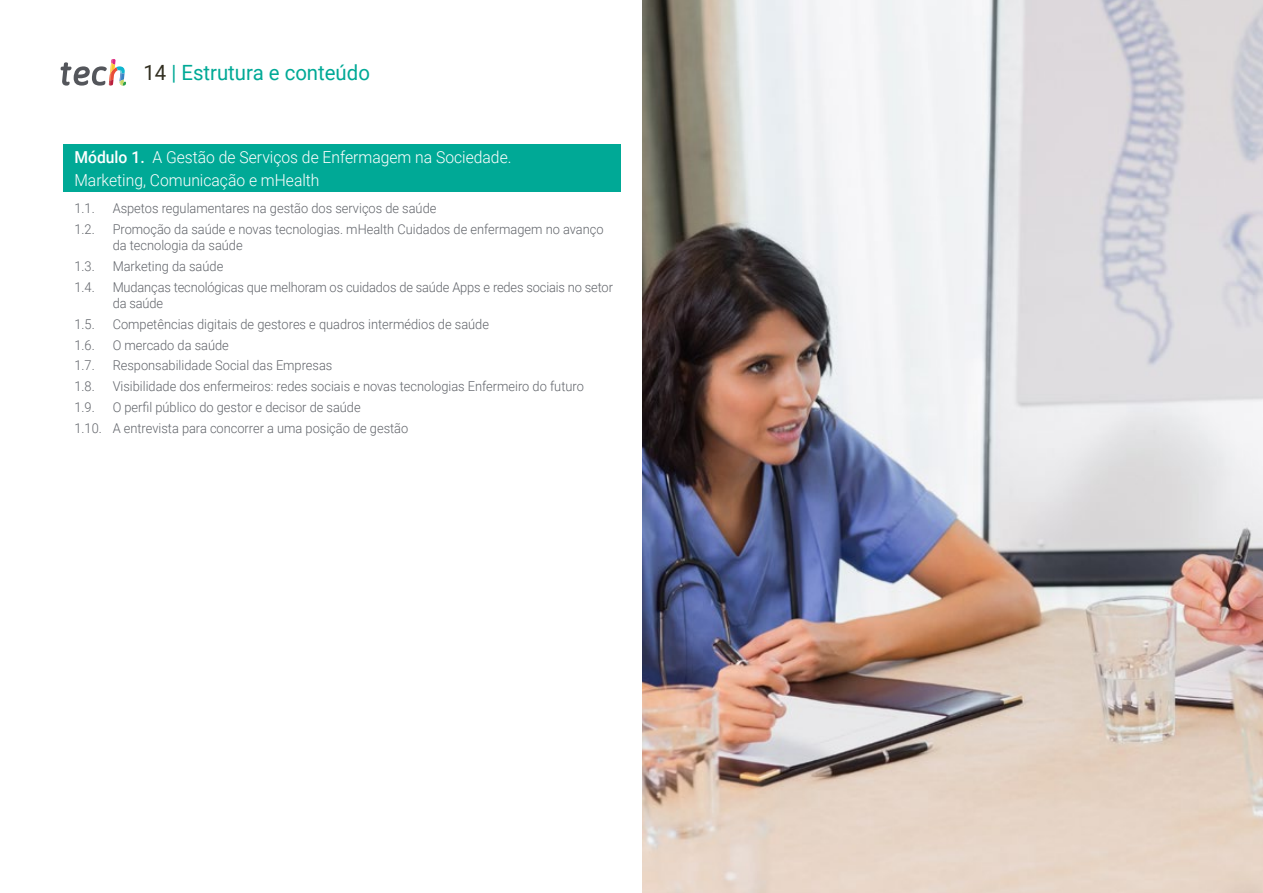
<style>
.page{position:relative;width:1263px;height:893px;background:#fff}
.page>*{position:absolute;margin:0;border:0;box-sizing:border-box;transform-origin:0 0}
.t1{font:21px "Roboto";color:#00a996}
.t2{font:300 16.5px/22.5px "Roboto";color:#fff;scale:.95 1}
.t3{font:300 13.5px/16.5px "Roboto";color:#61646a;scale:.95 1}
.s1{color:#312e20}
.s2{font-weight:500}
</style>
<div class="page">
<div style="left:63px;top:145px;width:558px;height:47px;background:#00a996"></div>
<img style="left:642px;top:0;width:621px;height:893px">
<svg style="left:61px;top:59px;width:65px;height:27px"></svg>
<h1 class="t1" style="left:144px;top:57px;width:228px"><span class="s1">14</span> | Estrutura e conteúdo</h1>
<p class="t2" style="left:74px;top:146px;width:462px"><span class="s2">Módulo 1.</span> A Gestão de Serviços de Enfermagem na Sociedade.<br>Marketing, Comunicação e mHealth</p>
<p class="t3" style="left:74px;top:199px;width:23px">1.1.</p>
<p class="t3" style="left:113px;top:199px;width:342px">Aspetos regulamentares na gestão dos serviços de saúde</p>
<p class="t3" style="left:74px;top:220px;width:23px">1.2.</p>
<p class="t3" style="left:113px;top:220px;width:518px">Promoção da saúde e novas tecnologias. mHealth Cuidados de enfermagem no avanço da tecnologia da saúde</p>
<p class="t3" style="left:74px;top:257px;width:23px">1.3.</p>
<p class="t3" style="left:113px;top:257px;width:118px">Marketing da saúde</p>
<p class="t3" style="left:74px;top:278px;width:23px">1.4.</p>
<p class="t3" style="left:113px;top:278px;width:528px">Mudanças tecnológicas que melhoram os cuidados de saúde Apps e redes sociais no setor da saúde</p>
<p class="t3" style="left:74px;top:315px;width:23px">1.5.</p>
<p class="t3" style="left:113px;top:315px;width:398px">Competências digitais de gestores e quadros intermédios de saúde</p>
<p class="t3" style="left:74px;top:336px;width:23px">1.6.</p>
<p class="t3" style="left:113px;top:336px;width:124px">O mercado da saúde</p>
<p class="t3" style="left:74px;top:357px;width:23px">1.7.</p>
<p class="t3" style="left:113px;top:357px;width:233px">Responsabilidade Social das Empresas</p>
<p class="t3" style="left:74px;top:378px;width:23px">1.8.</p>
<p class="t3" style="left:113px;top:378px;width:497px">Visibilidade dos enfermeiros: redes sociais e novas tecnologias Enfermeiro do futuro</p>
<p class="t3" style="left:74px;top:398px;width:23px">1.9.</p>
<p class="t3" style="left:74px;top:396px;width:353px;line-height:20.7px;text-indent:38px">O perfil público do gestor e decisor de saúde<br>1.10. A entrevista para concorrer a uma posição de gestão</p>
</div>
